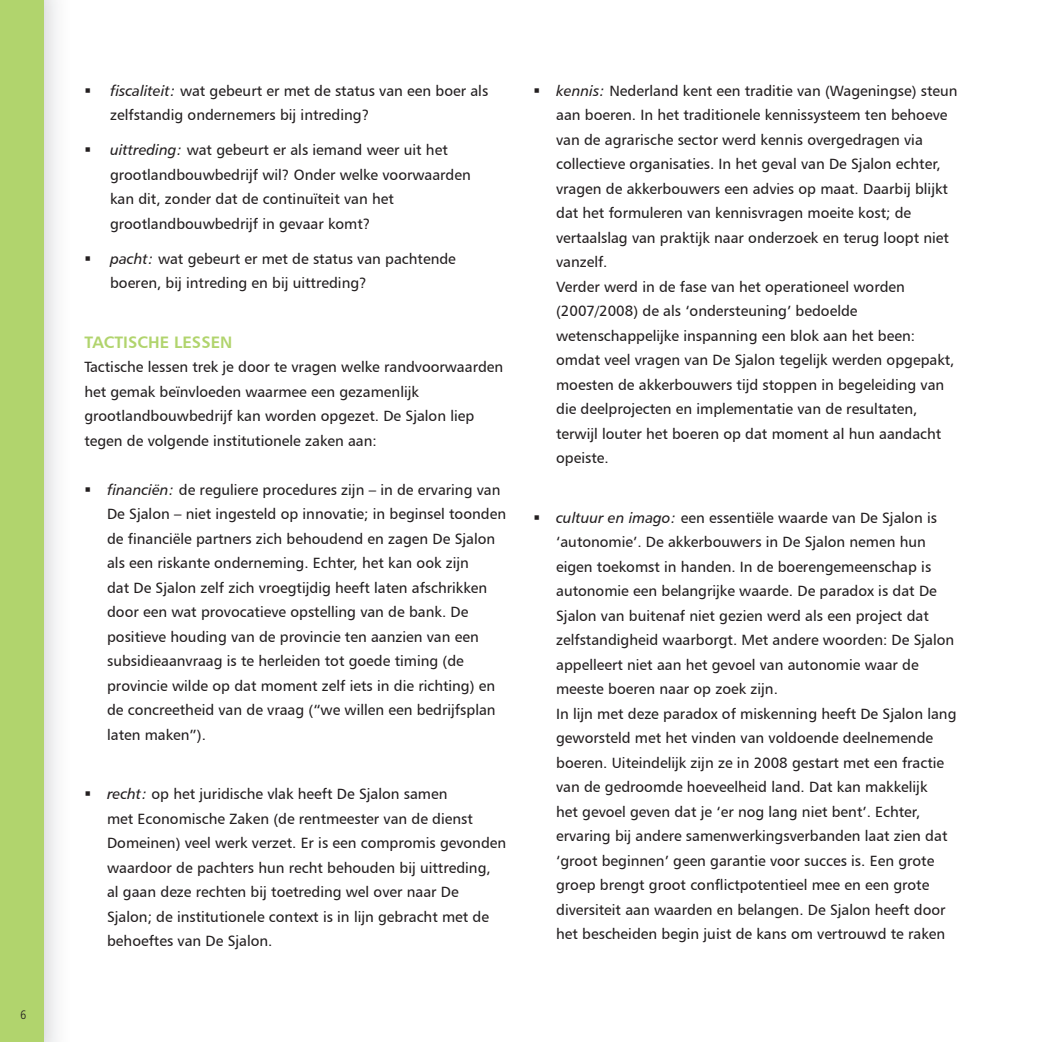
<style>
.page{position:relative;width:1042px;height:1042px;background:#fff}
.page>*{position:absolute;margin:0;border:0;box-sizing:border-box;transform-origin:0 0}
.t1{font:16.62px "Humanist 777 BT Bold B";color:#b1d46d}
.t2{font:14.88px/24.5px "Humanist 777 BT Roman B";color:#231f20}
.t3{font:300 condensed 12.25px "Frutiger";color:#231f20}
.s1{font-family:"Humanist 777 BT Italic B"}
</style>
<div class="page">
<img style="left:43px;top:0;width:13px;height:1042px">
<div style="left:0;top:0;width:43px;height:1042px;background:#b1d46d"></div>
<p class="t3" style="left:20px;top:1008px;width:7px">6</p>
<p class="t2" style="left:110px;top:78px;width:380px;text-indent:-26px">▪ <span class="s1">fiscaliteit:</span> wat gebeurt er met de status van een boer als zelfstandig ondernemers bij intreding?</p>
<p class="t2" style="left:110px;top:137px;width:362px;text-indent:-26px">▪ <span class="s1">uittreding:</span> wat gebeurt er als iemand weer uit het grootlandbouwbedrijf wil? Onder welke voorwaarden kan dit, zonder dat de continuïteit van het grootlandbouwbedrijf in gevaar komt?</p>
<p class="t2" style="left:110px;top:246px;width:347px;text-indent:-26px">▪ <span class="s1">pacht:</span> wat gebeurt er met de status van pachtende boeren, bij intreding en bij uittreding?</p>
<p class="t1" style="left:84px;top:331px;width:150px">TACTISCHE LESSEN</p>
<p class="t2" style="left:84px;top:354px;width:420px">Tactische lessen trek je door te vragen welke randvoorwaarden het gemak beïnvloeden waarmee een gezamenlijk grootlandbouwbedrijf kan worden opgezet. De Sjalon liep tegen de volgende institutionele zaken aan:</p>
<p class="t2" style="left:107px;top:477px;width:400px;text-indent:-23px">▪ <span class="s1">financiën:</span> de reguliere procedures zijn – in de ervaring van De Sjalon – niet ingesteld op innovatie; in beginsel toonden de financiële partners zich behoudend en zagen De Sjalon als een riskante onderneming. Echter, het kan ook zijn<br>dat De Sjalon zelf zich vroegtijdig heeft laten afschrikken door een wat provocatieve opstelling van de bank. De positieve houding van de provincie ten aanzien van een subsidieaanvraag is te herleiden tot goede timing (de provincie wilde op dat moment zelf iets in die richting) en de concreetheid van de vraag (“we willen een bedrijfsplan laten maken”).</p>
<p class="t2" style="left:107px;top:781px;width:401px;text-indent:-23px">▪ <span class="s1">recht:</span> op het juridische vlak heeft De Sjalon samen<br>met Economische Zaken (de rentmeester van de dienst Domeinen) veel werk verzet. Er is een compromis gevonden waardoor de pachters hun recht behouden bij uittreding,<br>al gaan deze rechten bij toetreding wel over naar De Sjalon; de institutionele context is in lijn gebracht met de behoeftes van De Sjalon.</p>
<p class="t2" style="left:556px;top:78px;width:403px;text-indent:-23px">▪ <span class="s1">kennis:</span> Nederland kent een traditie van (Wageningse) steun aan boeren. In het traditionele kennissysteem ten behoeve van de agrarische sector werd kennis overgedragen via collectieve organisaties. In het geval van De Sjalon echter, vragen de akkerbouwers een advies op maat. Daarbij blijkt dat het formuleren van kennisvragen moeite kost; de vertaalslag van praktijk naar onderzoek en terug loopt niet vanzelf.<br>Verder werd in de fase van het operationeel worden (2007/2008) de als ‘ondersteuning’ bedoelde wetenschappelijke inspanning een blok aan het been: omdat veel vragen van De Sjalon tegelijk werden opgepakt, moesten de akkerbouwers tijd stoppen in begeleiding van die deelprojecten en implementatie van de resultaten, terwijl louter het boeren op dat moment al hun aandacht opeiste.</p>
<p class="t2" style="left:556px;top:505px;width:402px;text-indent:-23px">▪ <span class="s1">cultuur en imago:</span> een essentiële waarde van De Sjalon is ‘autonomie’. De akkerbouwers in De Sjalon nemen hun eigen toekomst in handen. In de boerengemeenschap is autonomie een belangrijke waarde. De paradox is dat De Sjalon van buitenaf niet gezien werd als een project dat zelfstandigheid waarborgt. Met andere woorden: De Sjalon appelleert niet aan het gevoel van autonomie waar de meeste boeren naar op zoek zijn.<br>In lijn met deze paradox of miskenning heeft De Sjalon lang geworsteld met het vinden van voldoende deelnemende boeren. Uiteindelijk zijn ze in 2008 gestart met een fractie van de gedroomde hoeveelheid land. Dat kan makkelijk<br>het gevoel geven dat je ‘er nog lang niet bent’. Echter, ervaring bij andere samenwerkingsverbanden laat zien dat ‘groot beginnen’ geen garantie voor succes is. Een grote groep brengt groot conflictpotentieel mee en een grote diversiteit aan waarden en belangen. De Sjalon heeft door het bescheiden begin juist de kans om vertrouwd te raken</p>
</div>
